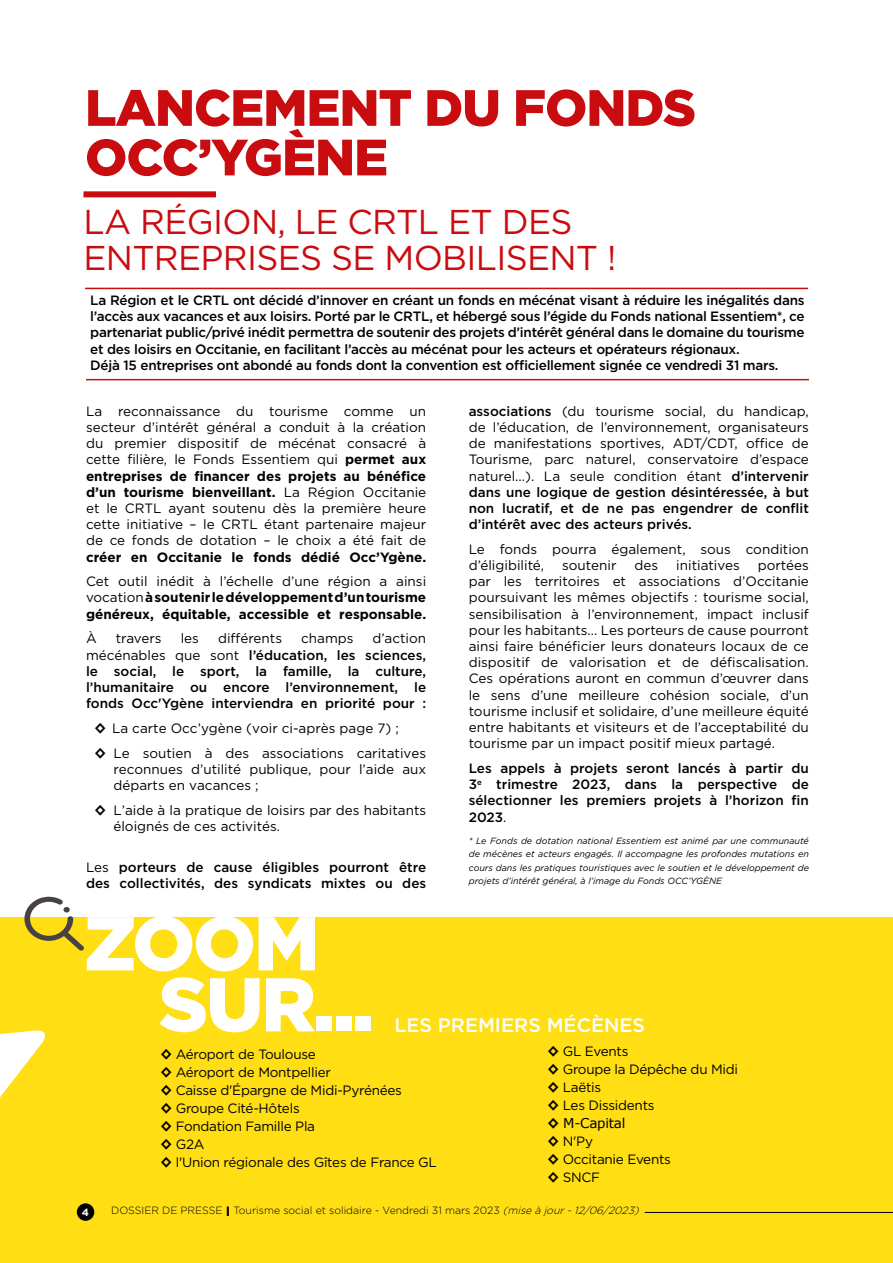
<style>
.page{position:relative;width:893px;height:1263px;background:#fff}
.page>*{position:absolute;margin:0;border:0;box-sizing:border-box;transform-origin:0 0}
.t1{font:900 75.9px/61.1px "Gotham";letter-spacing:-.03em;color:#fff}
.t2{font:900 51px/49.5px "Gotham";letter-spacing:-.02em;color:#c90c0f}
.t3{font:34.5px/36px "Gotham";letter-spacing:-.02em;color:#c90c0f}
.t4{font:500 19.5px "Gotham";color:#fff}
.t5{font:13.5px/16.2px "Gotham";color:#000}
.t6{font:500 13.5px/16.2px "Gotham";letter-spacing:-.02em;color:#000;text-align:justify}
.t7{font:13.5px/18px "Gotham";letter-spacing:-.02em;color:#000}
.t8{font:700 13.5px/16.2px "Gotham";color:#000;text-align:justify}
.t9{font:500 13.5px/16.2px "Gotham";color:#000}
.t10{font:13.5px "Verdana";letter-spacing:-.02em;color:#000}
.t11{font:300 10.5px "Gotham";color:#000}
.t12{font:700 10.5px "Gotham";color:#fff}
.t13{font:italic 9px/13.5px "Gotham";color:#000;text-align:justify}
.s1{font-weight:700}
.s2{font-weight:400}
.s3{font-weight:500}
.s4{font-family:"Verdana";font-weight:700}
.s5{font-weight:700;font-size:13.5px}
.s6{font-style:italic}
</style>
<div class="page">
<hr style="left:86px;top:379px;width:723px;height:1px;background:#c90c0f">
<div style="left:83px;top:191px;width:133px;height:6px;background:#c90c0f"></div>
<div style="left:0;top:917px;width:893px;height:346px;background:#ffde14"></div>
<svg style="left:24px;top:897px;width:60px;height:53px"></svg>
<svg style="left:0;top:1030px;width:45px;height:68px"></svg>
<hr style="left:85px;top:288px;width:723px;height:1px;background:#c90c0f">
<div style="left:77px;top:1203px;width:17px;height:18px;background:#000;border-radius:50%"></div>
<hr style="left:645px;top:1212px;width:248px;height:1px;background:#000">
<h2 class="t2" style="left:85px;top:82px;width:613px">LANCEMENT DU FONDS<br>OCC’YGÈNE</h2>
<h3 class="t3" style="left:83px;top:203px;width:535px">LA RÉGION, LE CRTL ET DES<br>ENTREPRISES SE MOBILISENT !</h3>
<p class="t6" style="left:90px;top:292px;width:716px;text-align:left">La Région et le CRTL ont décidé d’innover en créant un fonds en mécénat visant à réduire les inégalités dans l’accès aux vacances et aux loisirs. Porté par le CRTL, et hébergé sous l’égide du Fonds national Essentiem*, ce partenariat public/privé inédit permettra de soutenir des projets d’intérêt général dans le domaine du tourisme et des loisirs en Occitanie, en facilitant l’accès au mécénat pour les acteurs et opérateurs régionaux.<br>Déjà 15 entreprises ont abondé au fonds dont la convention est officiellement signée ce vendredi 31 mars.</p>
<p class="t5" style="left:86px;top:403px;width:342px;text-align:justify">La reconnaissance du tourisme comme un secteur d’intérêt général a conduit à la création du premier dispositif de mécénat consacré à cette filière, le Fonds Essentiem qui <span class="s1">permet aux entreprises de financer des projets au bénéfice d’un tourisme bienveillant.</span> La Région Occitanie et le CRTL ayant soutenu dès la première heure cette initiative – le CRTL étant partenaire majeur de ce fonds de dotation – le choix a été fait de</p>
<p class="t8" style="left:86px;top:549px;width:342px">créer en Occitanie le fonds dédié Occ’Ygène.</p>
<p class="t8" style="left:86px;top:573px;width:342px"><span class="s2">Cet outil inédit à l’échelle d’une région a ainsi vocation</span> à soutenir le développement d’un tourisme généreux, équitable, accessible et responsable.</p>
<p class="t5" style="left:86px;top:630px;width:12px">À</p>
<p class="t5" style="left:116px;top:630px;width:47px">travers</p>
<p class="t5" style="left:181px;top:630px;width:20px">les</p>
<p class="t5" style="left:218px;top:630px;width:65px">différents</p>
<p class="t5" style="left:301px;top:630px;width:54px">champs</p>
<p class="t5" style="left:469px;top:402px;width:342px;text-align:justify"><span class="s3">associations</span> (du tourisme social, du handicap, de l’éducation, de l’environnement, organisateurs de manifestations sportives, ADT/CDT, office de Tourisme, parc naturel, conservatoire d’espace naturel...). La seule condition étant <span class="s3">d’intervenir dans une logique de gestion désintéressée, à but non lucratif, et de ne pas engendrer de conflit d’intérêt avec des acteurs privés.</span></p>
<p class="t5" style="left:469px;top:541px;width:342px">Le fonds pourra également, sous condition d’éligibilité,</p>
<p class="t5" style="left:469px;top:557px;width:342px;text-align:justify;text-indent:289px">portées par les territoires et associations d’Occitanie poursuivant les mêmes objectifs : tourisme social, sensibilisation à l’environnement, impact inclusif pour les habitants... Les porteurs de cause pourront ainsi faire bénéficier leurs donateurs locaux de ce dispositif de valorisation et de défiscalisation.<br>Ces opérations auront en commun d’œuvrer dans le sens d’une meilleure cohésion sociale, d’un tourisme inclusif et solidaire, d’une meilleure équité entre habitants et visiteurs et de l’acceptabilité du tourisme par un impact positif mieux partagé.</p>
<p class="t6" style="left:469px;top:760px;width:342px">Les appels à projets seront lancés à partir du 3<sup>e</sup> trimestre 2023, dans la perspective de sélectionner les premiers projets à l’horizon fin 2023<span class="s2">.</span></p>
<p class="t13" style="left:469px;top:833px;width:342px">* Le Fonds de dotation national Essentiem est animé par une communauté de mécènes et acteurs engagés. Il accompagne les profondes mutations en cours dans les pratiques touristiques avec le soutien et le développement de projets d’intérêt général, à l’image du Fonds OCC’YGÈNE</p>
<p class="t5" style="left:562px;top:557px;width:56px">soutenir</p>
<p class="t5" style="left:635px;top:557px;width:25px">des</p>
<p class="t5" style="left:676px;top:557px;width:65px">initiatives</p>
<p class="t6" style="left:86px;top:630px;width:342px;text-indent:287px"><span class="s2">d’action mécénables que sont</span> l’éducation, les sciences, le social, le sport, la famille, la culture, l’humanitaire ou encore l’environnement, le fonds Occ'Ygène interviendra en priorité pour :</p>
<p class="t5" style="left:95px;top:715px;width:333px;line-height:24.8px"><span class="s4">◊</span> La carte Occ’ygène (voir ci-après page 7) ;<br><span class="s4">◊</span> Le soutien à des associations caritatives</p>
<p class="t5" style="left:113px;top:761px;width:314px">reconnues d’utilité publique, pour l’aide aux départs en vacances ;</p>
<p class="t5" style="left:113px;top:801px;width:314px;text-indent:-19px"><span class="s4">◊</span> L’aide à la pratique de loisirs par des habitants éloignés de ces activités.</p>
<p class="t9" style="left:86px;top:859px;width:342px"><span class="s2">Les</span> porteurs de cause éligibles pourront être des collectivités, des syndicats mixtes ou des</p>
<h1 class="t1" style="left:159px;top:912px;width:217px;text-indent:-75px">ZOOM<br>SUR...</h1>
<p class="t7" style="left:161px;top:1045px;width:278px"><span class="s4">◊</span> Aéroport de Toulouse<br><span class="s4">◊</span> Aéroport de Montpellier<br><span class="s4">◊</span> Caisse d'Épargne de Midi-Pyrénées<br><span class="s4">◊</span> Groupe Cité-Hôtels<br><span class="s4">◊</span> Fondation Famille Pla<br><span class="s4">◊</span> G2A<br><span class="s4">◊</span> l'Union régionale des Gîtes de France GL</p>
<p class="t7" style="left:547px;top:1042px;width:192px"><span class="s4">◊</span> GL Events<br><span class="s4">◊</span> Groupe la Dépêche du Midi <span class="s4">◊</span> Laëtis<br><span class="s4">◊</span> Les Dissidents</p>
<h3 class="t4" style="left:394px;top:1012px;width:252px">LES PREMIERS MÉCÈNES</h3>
<p class="t10" style="left:547px;top:1113px;width:79px"><span class="s1">◊</span> M-Capital</p>
<p class="t7" style="left:547px;top:1132px;width:125px"><span class="s4">◊</span> N'Py<br><span class="s4">◊</span> Occitanie Events <span class="s4">◊</span> SNCF</p>
<p class="t12" style="left:82px;top:1205px;width:9px">4</p>
<p class="t11" style="left:111px;top:1204px;width:532px">DOSSIER DE PRESSE <span class="s5">I</span> Tourisme social et solidaire - Vendredi 31 mars 2023 <span class="s6">(miseàjour-12/06/2023)</span></p>
</div>
